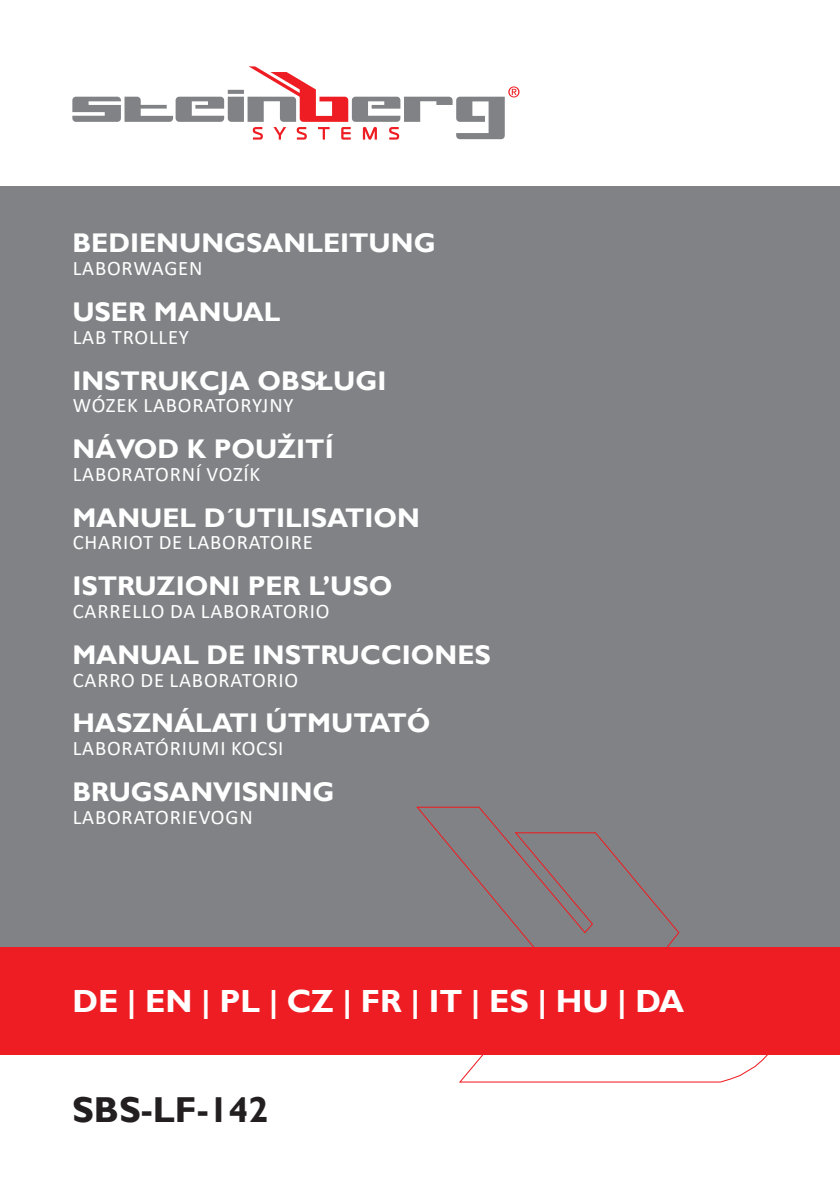
<style>
.page{position:relative;width:840px;height:1191px;background:#fff}
.page>*{position:absolute;margin:0;border:0;box-sizing:border-box;transform-origin:0 0}
.my_text{font:700 36px "Gill Sans";color:#231f20}
.t1{font:700 32px "Gill Sans";color:#fff}
.t2{font:700 27px "Gill Sans";color:#fff}
.t3{font:20.6px "Calibri";letter-spacing:.04em;color:#fff}
</style>
<div class="page">
<div style="left:0;top:186px;width:839px;height:805px;background:#808285"></div>
<div style="left:0;top:947px;width:839px;height:107px;background:#ee1d23"></div>
<svg style="left:415px;top:806px;width:424px;height:277px"></svg>
<svg style="left:72px;top:66px;width:447px;height:74px"></svg>
<p class="t2" style="left:72px;top:227px;width:364px">BEDIENUNGSANLEITUNG</p>
<p class="t3" style="left:73px;top:254px;width:131px">LABORWAGEN</p>
<p class="t2" style="left:72px;top:296px;width:209px">USER MANUAL</p>
<p class="t3" style="left:73px;top:323px;width:118px">LAB TROLLEY</p>
<p class="t2" style="left:72px;top:364px;width:315px">INSTRUKCJA OBSŁUGI</p>
<p class="t3" style="left:73px;top:391px;width:222px">WÓZEK LABORATORYJNY</p>
<p class="t2" style="left:72px;top:433px;width:263px">NÁVOD K POUŽITÍ</p>
<p class="t3" style="left:73px;top:460px;width:189px">LABORATORNÍ VOZÍK</p>
<p class="t2" style="left:72px;top:501px;width:349px">MANUEL D´UTILISATION</p>
<p class="t3" style="left:73px;top:528px;width:241px">CHARIOT DE LABORATOIRE</p>
<p class="t2" style="left:72px;top:570px;width:321px">ISTRUZIONI PER L’USO</p>
<p class="t3" style="left:73px;top:597px;width:258px">CARRELLO DA LABORATORIO</p>
<p class="t2" style="left:72px;top:638px;width:420px">MANUAL DE INSTRUCCIONES</p>
<p class="t3" style="left:73px;top:665px;width:227px">CARRO DE LABORATORIO</p>
<p class="t2" style="left:72px;top:707px;width:359px">HASZNÁLATI ÚTMUTATÓ</p>
<p class="t3" style="left:73px;top:734px;width:212px">LABORATÓRIUMI KOCSI</p>
<p class="t2" style="left:72px;top:775px;width:263px">BRUGSANVISNING</p>
<p class="t3" style="left:73px;top:802px;width:181px">LABORATORIEVOGN</p>
<p class="t1" style="left:72px;top:982px;width:613px">DE | EN | PL | CZ | FR | IT | ES | HU | DA</p>
<p class="my_text" style="left:72px;top:1087px;width:198px">SBS-LF-142</p>
</div>
